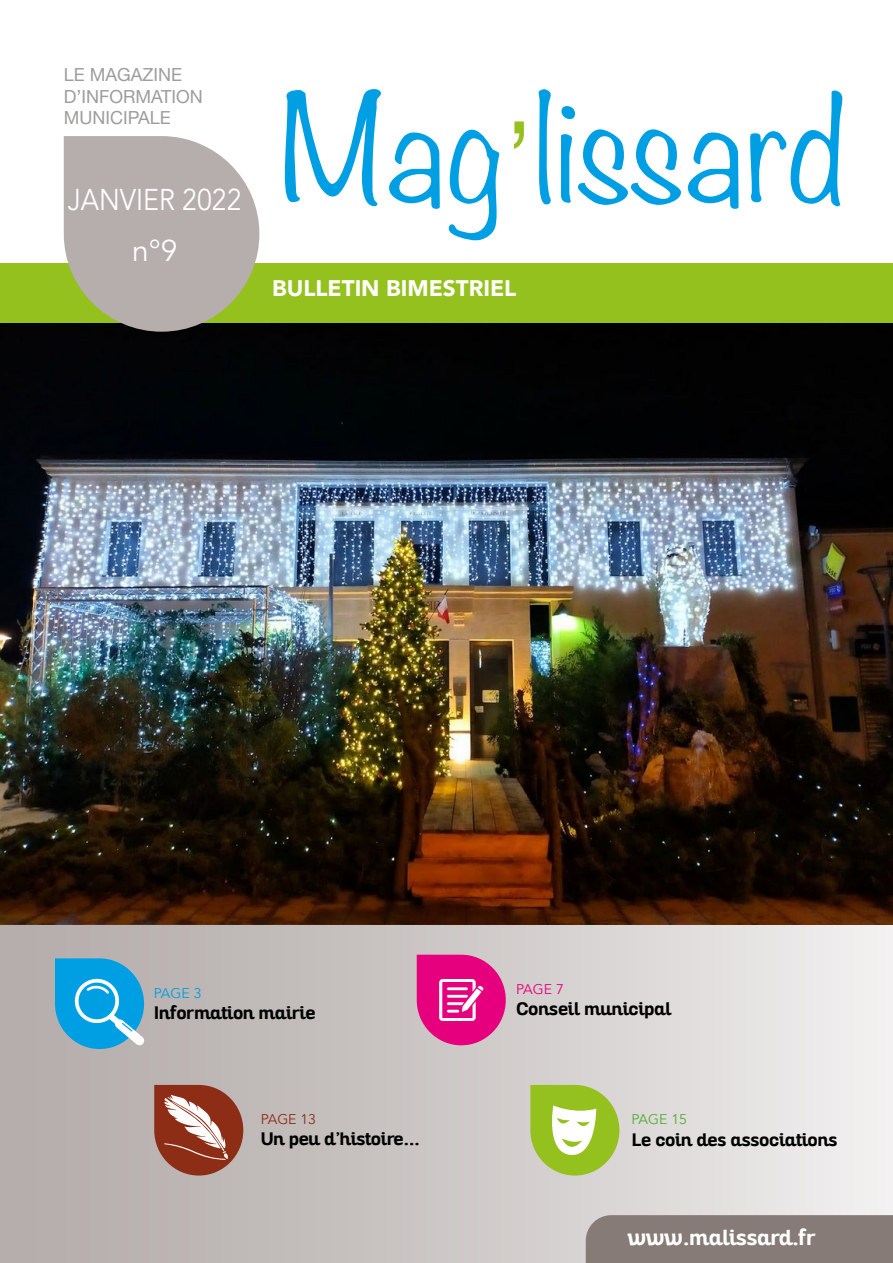
<style>
.page{position:relative;width:893px;height:1263px;background:#fff}
.page>*{position:absolute;margin:0;border:0;box-sizing:border-box;transform-origin:0 0}
.t1{font:300 130.5px "Noteworthy";letter-spacing:-.005em;color:#009fe3}
.t2{font:30px "Avenir";color:#fff;scale:.89 1}
.t3{font:30px "Avenir";color:#fff}
.t4{font:900 22.5px "Avenir";color:#fff}
.t5{font:700 21px "Altair";color:#fff}
.t6{font:18px/21.6px "Helvetica Neue";color:#9d9d9c}
.t7{font:700 17.55px "Altair";color:#000}
.t8{font:14.1px "Avenir";color:#8e2d15}
.t9{font:14.1px "Avenir";color:#52ae32}
.t10{font:14.1px "Avenir";color:#009fe3}
.t11{font:14.1px "Avenir";color:#e6007d}
.s1{font-family:"Helvetica Neue";font-size:112.5px;color:#95c11f}
</style>
<div class="page">
<img style="left:0;top:323px;width:893px;height:602px">
<div style="left:0;top:264px;width:893px;height:59px;background:#95c11f"></div>
<svg style="left:0;top:925px;width:893px;height:338px;background:#cecac8"></svg>
<div style="left:586px;top:1215px;width:307px;height:48px;background:#867b77"></div>
<svg style="left:64px;top:136px;width:195px;height:196px;background:#b0ada0"></svg>
<svg style="left:417px;top:955px;width:89px;height:90px;background:#e43794"></svg>
<svg style="left:55px;top:958px;width:90px;height:91px;background:#37acdd"></svg>
<svg style="left:530px;top:1085px;width:89px;height:90px"></svg>
<svg style="left:154px;top:1085px;width:89px;height:90px;background:#a86555"></svg>
<p class="t6" style="left:64px;top:65px;width:141px">LE MAGAZINE<br>D’INFORMATION<br>MUNICIPALE</p>
<h2 class="t2" style="left:68px;top:182px;width:197px">JANVIER 2022</h2>
<h2 class="t3" style="left:132px;top:233px;width:47px">n°9</h2>
<h1 class="t1" style="left:279px;top:36px;width:569px">Mag<span class="s1">’</span>lissard</h1>
<p class="t4" style="left:272px;top:269px;width:246px">BULLETIN BIMESTRIEL</p>
<p class="t10" style="left:154px;top:985px;width:49px">PAGE 3</p>
<p class="t7" style="left:154px;top:1001px;width:163px">Information mairie</p>
<p class="t8" style="left:261px;top:1110px;width:57px">PAGE 13</p>
<p class="t7" style="left:261px;top:1127px;width:161px">Un peu d’histoire...</p>
<p class="t11" style="left:516px;top:981px;width:49px">PAGE 7</p>
<p class="t7" style="left:516px;top:998px;width:157px">Conseil municipal</p>
<p class="t9" style="left:631px;top:1111px;width:57px">PAGE 15</p>
<p class="t7" style="left:631px;top:1128px;width:208px">Le coin des associations</p>
<p class="t5" style="left:628px;top:1224px;width:189px">www.malissard.fr</p>
</div>
